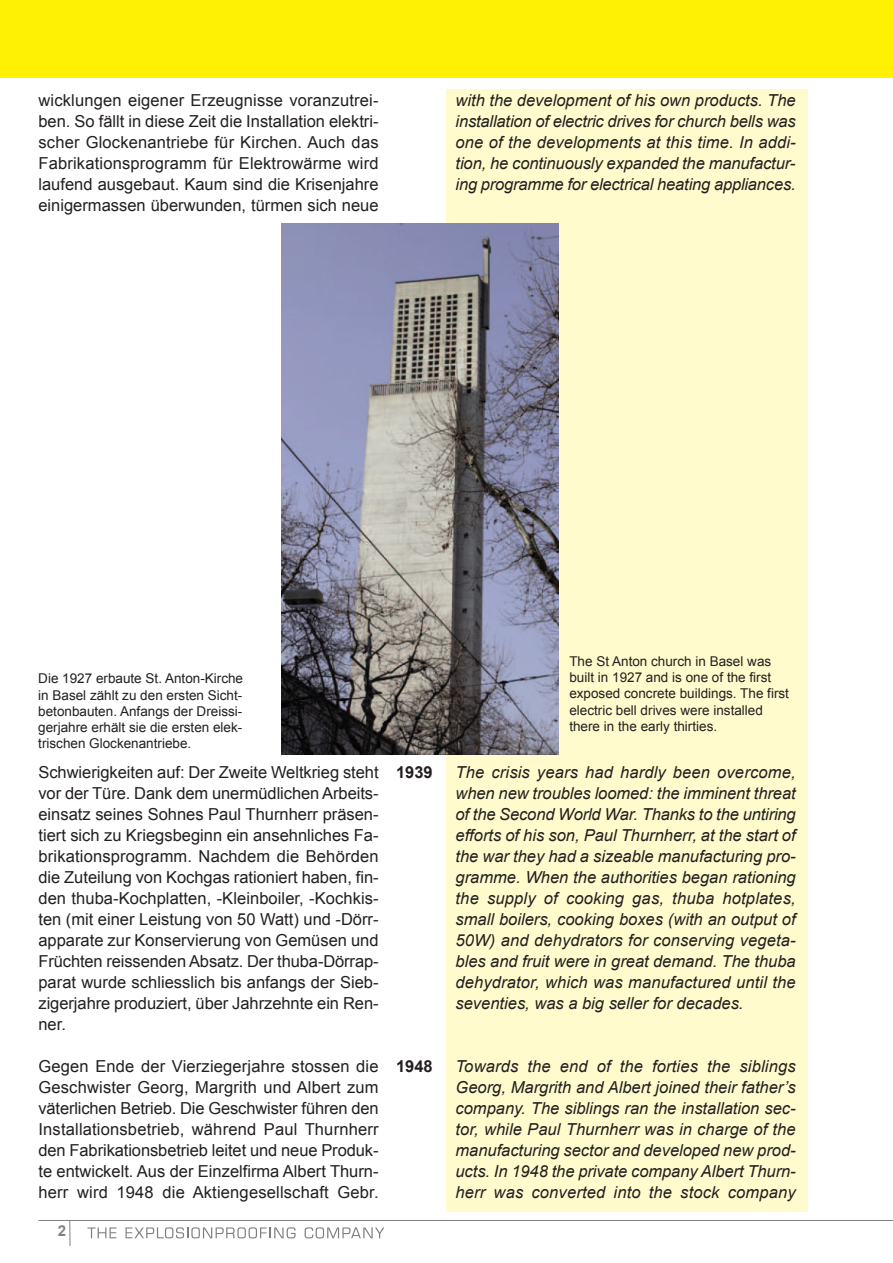
<style>
.page{position:relative;width:893px;height:1263px;background:#fff}
.page>*{position:absolute;margin:0;border:0;box-sizing:border-box;transform-origin:0 0}
.t1{font:16.5px/21px "Arial";color:#231f20;text-align:justify}
.t2{font:italic 16.5px/21px "Arial";color:#231f20;text-align:justify}
.t3{font:700 16.5px "Arial";color:#231f20}
.t4{font:700 15px "Arial";color:#808285}
.t5{font:13.5px/16.2px "Arial";color:#231f20;text-align:justify}
</style>
<div class="page">
<div style="left:446px;top:89px;width:362px;height:1122px;background:#fffbcc"></div>
<div style="left:0;top:0;width:893px;height:78px;background:#fff101"></div>
<svg style="left:70px;top:1221px;width:1px;height:25px"></svg>
<hr style="left:38px;top:1220px;width:855px;height:1px;background:#808285">
<svg style="left:87px;top:1227px;width:29px;height:11px"></svg>
<svg style="left:126px;top:1227px;width:170px;height:11px"></svg>
<svg style="left:305px;top:1227px;width:79px;height:11px"></svg>
<img style="left:281px;top:223px;width:277px;height:532px">
<p class="t1" style="left:38px;top:91px;width:342px">wicklungen eigener Erzeugnisse voranzutrei&shy;ben. So fällt in diese Zeit die Installation elektri&shy;scher Glockenantriebe für Kirchen. Auch das Fabrikationsprogramm für Elektrowärme wird laufend ausgebaut. Kaum sind die Krisenjahre einigermassen überwunden, türmen sich neue</p>
<p class="t2" style="left:456px;top:91px;width:342px">with the development of his own products. The installation of electric drives for church bells was one of the developments at this time. In addi&shy;tion, he continuously expanded the manufactur&shy;ing programme for electrical heating appliances.</p>
<p class="t5" style="left:38px;top:672px;width:206px">Die 1927 erbaute St. Anton-Kirche in Basel zählt zu den ersten Sicht&shy;betonbauten. Anfangs der Dreissi&shy;gerjahre erhält sie die ersten elek&shy;trischen Glockenantriebe.</p>
<p class="t1" style="left:38px;top:763px;width:342px">Schwierigkeiten auf: Der Zweite Weltkrieg steht vor der Türe. Dank dem unermüdlichen Arbeits&shy;einsatz seines Sohnes Paul Thurnherr präsen&shy;tiert sich zu Kriegsbeginn ein ansehnliches Fa&shy;brikationsprogramm. Nachdem die Behörden die Zuteilung von Kochgas rationiert haben, fin&shy;den thuba-Kochplatten, -Kleinboiler, -Kochkis&shy;ten (mit einer Leistung von 50 Watt) und -Dörr&shy;apparate zur Konservierung von Gemüsen und Früchten reissenden Absatz. Der thuba-Dörrap&shy;parat wurde schliesslich bis anfangs der Sieb&shy;zigerjahre produziert, über Jahrzehnte ein Ren&shy;ner.</p>
<p class="t1" style="left:38px;top:1057px;width:342px">Gegen Ende der Vierziegerjahre stossen die Geschwister Georg, Margrith und Albert zum väterlichen Betrieb. Die Geschwister führen den Installationsbetrieb, während Paul Thurnherr den Fabrikationsbetrieb leitet und neue Produk&shy;te entwickelt. Aus der Einzelfirma Albert Thurn&shy;herr wird 1948 die Aktiengesellschaft Gebr.</p>
<p class="t3" style="left:396px;top:1060px;width:38px">1948</p>
<p class="t3" style="left:396px;top:766px;width:38px">1939</p>
<p class="t4" style="left:58px;top:1225px;width:10px">2</p>
<p class="t5" style="left:569px;top:654px;width:221px;text-align:left">The St Anton church in Basel was built in 1927 and is one of the first exposed concrete buildings. The first electric bell drives were installed there in the early thirties.</p>
<p class="t2" style="left:456px;top:763px;width:342px">The crisis years had hardly been overcome, when new troubles loomed: the imminent threat of the Second World War. Thanks to the untiring efforts of his son, Paul Thurnherr, at the start of the war they had a sizeable manufacturing pro&shy;gramme. When the authorities began rationing the supply of cooking gas, thuba hotplates, small boilers, cooking boxes (with an output of 50W) and dehydrators for conserving vegeta&shy;bles and fruit were in great demand. The thuba dehydrator, which was manufactured until the seventies, was a big seller for decades.</p>
<p class="t2" style="left:456px;top:1057px;width:342px">Towards the end of the forties the siblings Georg, Margrith and Albert joined their father’s company. The siblings ran the installation sec&shy;tor, while Paul Thurnherr was in charge of the manufacturing sector and developed new prod&shy;ucts. In 1948 the private company Albert Thurn&shy;herr was converted into the stock company</p>
</div>
